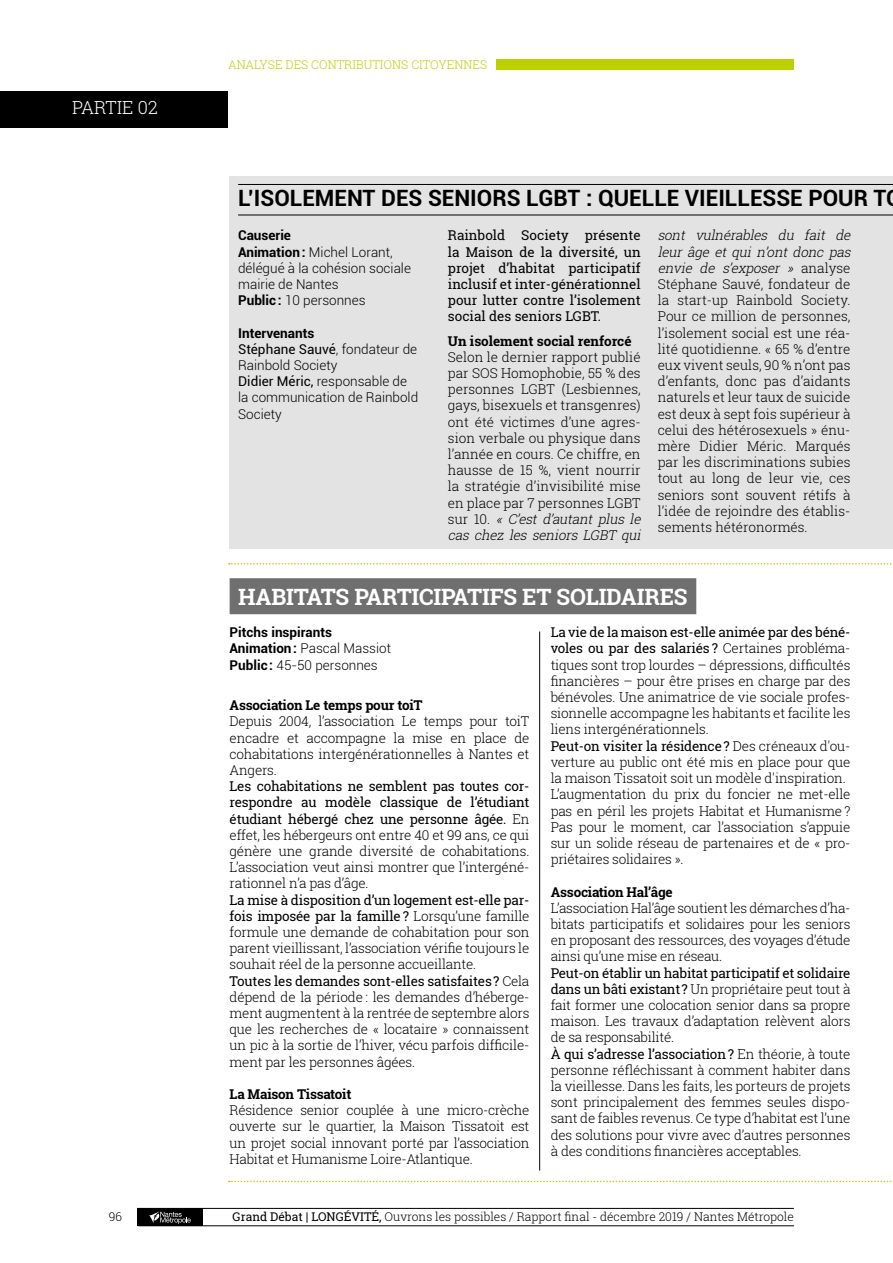
<style>
.page{position:relative;width:893px;height:1263px;background:#fff}
.page>*{position:absolute;margin:0;border:0;box-sizing:border-box;transform-origin:0 0}
.t1{font:700 22.5px "Roboto";color:#000}
.t2{font:700 22.5px "Roboto Slab";letter-spacing:-.01em;color:#fff}
.t3{font:300 18px "Roboto Slab";color:#fff}
.t4{font:300 13.5px/16.2px "Roboto Slab";letter-spacing:-.015em;color:#000}
.t5{font:300 13.5px/16.2px "Roboto";color:#000}
.t6{font:13.5px/16.2px "Roboto Slab";color:#000;text-align:justify}
.t7{font:700 13.5px "Roboto Slab";letter-spacing:-.015em;color:#000}
.t8{font:700 13.5px/16.2px "Roboto";color:#000}
.t9{font:300 12px "Roboto Slab";color:#000}
.t10{font:300 12px "Roboto Slab";color:#bccf00}
.s1{font-weight:700}
.s2{font-weight:400}
.s3{font-style:italic}
.s4{font-weight:300}
</style>
<div class="page">
<div style="left:447px;top:59px;width:347px;height:10px;background:#bccf00"></div>
<div style="left:0;top:91px;width:228px;height:36px;background:#000"></div>
<hr style="left:138px;top:1208px;width:656px;height:1px;background:#000">
<hr style="left:138px;top:1225px;width:656px;height:1px;background:#000">
<div style="left:138px;top:1208px;width:65px;height:18px;background:#000"></div>
<svg style="left:149px;top:1211px;width:42px;height:13px"></svg>
<div style="left:228px;top:56px;width:268px;height:14px;background:#fff"></div>
<div style="left:230px;top:176px;width:663px;height:373px;background:#e3e3e3"></div>
<hr style="left:238px;top:184px;width:655px;height:1px;background:#000">
<hr style="left:238px;top:215px;width:655px;height:1px;background:#000">
<svg style="left:229px;top:563px;width:663px;height:1px"></svg>
<svg style="left:229px;top:1181px;width:663px;height:1px"></svg>
<div style="left:230px;top:578px;width:466px;height:36px;background:#706f6f"></div>
<hr style="left:539px;top:631px;width:1px;height:539px;background:#000">
<h2 class="t3" style="left:72px;top:96px;width:87px">PARTIE 02</h2>
<p class="t10" style="left:228px;top:56px;width:260px">ANALYSE DES CONTRIBUTIONS CITOYENNES</p>
<h1 class="t1" style="left:238px;top:182px;width:650px">L’ISOLEMENT DES SENIORS LGBT : QUELLE VIEILLESSE POUR T</h1>
<p class="t5" style="left:238px;top:227px;width:174px"><span class="s1">Causerie<br>Animation:</span> Michel Lorant, délégué à la cohésion sociale mairie de Nantes<br><span class="s1">Public:</span> 10 personnes</p>
<p class="t5" style="left:238px;top:324px;width:182px"><span class="s1">Intervenants<br></span><span class="s2">Stéphane Sauvé</span>, fondateur de<br>Rainbold Society<br><span class="s2">Didier Méric,</span> responsable de la communication de Rainbold<br>Society</p>
<p class="t4" style="left:658px;top:227px;width:198px"><span class="s3">sont vulnérables du fait de leur âge et qui n’ont donc pas envie de s’exposer »</span> a n a l y s e<br>Stéphane Sauvé, fondateur de la start-up Rainbold Society.<br>Pour ce million de personnes, l’isolement social est une réa&shy;lité quotidienne. « 65 % d’entre eux vivent seuls, 90 % n’ont pas d’enfants, donc pas d’aidants naturels et leur taux de suicide est deux à sept fois supérieur à celui des hétérosexuels » énu&shy;mère Didier Méric. Marqués par les discriminations subies tout au long de leur vie, ces seniors sont souvent rétifs à l’idée de rejoindre des établis&shy;sements hétéronormés.</p>
<p class="t6" style="left:448px;top:227px;width:194px">Rainbold Society présente la Maison de la diversité, un projet d’habitat participatif inclusif et inter-générationnel pour lutter contre l’isolement social des seniors LGBT.</p>
<p class="t7" style="left:448px;top:331px;width:185px">Un isolement social renforcé</p>
<p class="t4" style="left:448px;top:348px;width:198px">Selon le dernier rapport publié par SOS Homophobie, 55 % des personnes LGBT (Lesbiennes, gays, bisexuels et transgenres) ont été victimes d’une agres&shy;sion verbale ou physique dans l’année en cours. Ce chiffre, en hausse de 15 %, vient nourrir la stratégie d’invisibilité mise en place par 7 personnes LGBT s u r 1 0 . <span class="s3">« C’est d’autant plus le cas chez les seniors LGBT qui</span></p>
<h1 class="t2" style="left:238px;top:581px;width:451px">HABITATS PARTICIPATIFS ET SOLIDAIRES</h1>
<p class="t8" style="left:230px;top:624px;width:163px">Pitchs inspirants<br>Animation: <span class="s4">Pascal Massiot<br></span>Public: <span class="s4">45-50 personnes</span></p>
<p class="t7" style="left:230px;top:696px;width:195px">Association Le temps pour toiT</p>
<p class="t4" style="left:230px;top:713px;width:301px;text-align:justify">Depuis 2004, l’association Le temps pour toiT encadre et accompagne la mise en place de cohabitations intergénérationnelles à Nantes et Angers.</p>
<p class="t4" style="left:230px;top:778px;width:301px;text-align:justify"><span class="s2">Les cohabitations ne semblent pas toutes cor&shy;respondre au modèle classique de l’étudiant étudiant hébergé chez une personne âgée.</span> En effet, les hébergeurs ont entre 40 et 99 ans, ce qui génère une grande diversité de cohabitations.<br>L’association veut ainsi montrer que l’intergéné&shy;rationnel n’a pas d’âge.</p>
<p class="t4" style="left:230px;top:891px;width:301px"><span class="s2">La mise à disposition d’un logement est-elle par&shy;fois imposée par la famille ?</span> Lorsqu’une famille formule une demande de cohabitation pour son parent vieillissant, l’association vérifie toujours le souhait réel de la personne accueillante.<br><span class="s2">Toutes les demandes sont-elles satisfaites?</span> Cela dépend de la période : les demandes d’héberge&shy;ment augmentent à la rentrée de septembre alors que les recherches de « locataire » connaissent un pic à la sortie de l’hiver, vécu parfois difficile&shy;ment par les personnes âgées.</p>
<p class="t7" style="left:230px;top:1085px;width:123px">La Maison Tissatoit</p>
<p class="t4" style="left:230px;top:1102px;width:301px;text-align:justify">Résidence senior couplée à une micro-crèche ouverte sur le quartier, la Maison Tissatoit est un projet social innovant porté par l’association Habitat et Humanisme Loire-Atlantique.</p>
<p class="t4" style="left:551px;top:624px;width:301px"><span class="s2">La vie de la maison est-elle animée par des béné&shy;voles ou par des salariés ?</span> Certaines probléma&shy;tiques sont trop lourdes – dépressions, difficultés financières – pour être prises en charge par des bénévoles. Une animatrice de vie sociale profes&shy;sionnelle accompagne les habitants et facilite les liens intergénérationnels.<br><span class="s2">Peut-on visiter la résidence?</span> Des créneaux d'ou&shy;verture au public ont été mis en place pour que la maison Tissatoit soit un modèle d'inspiration.<br>L’augmentation du prix du foncier ne met-elle pas en péril les projets Habitat et Humanisme ?<br>Pas pour le moment, car l’association s’appuie sur un solide réseau de partenaires et de « pro&shy;priétaires solidaires ».</p>
<p class="t7" style="left:551px;top:882px;width:124px">Association Hal’âge</p>
<p class="t4" style="left:551px;top:899px;width:301px;text-align:justify">L’association Hal’âge soutient les démarches d’ha&shy;bitats participatifs et solidaires pour les seniors en proposant des ressources, des voyages d’étude ainsi qu’une mise en réseau.</p>
<p class="t4" style="left:551px;top:964px;width:301px"><span class="s2">Peut-on établir un habitat participatif et solidaire dans un bâti existant?</span> Un propriétaire peut tout à fait former une colocation senior dans sa propre maison. Les travaux d’adaptation relèvent alors de sa responsabilité.<br><span class="s2">À qui s’adresse l’association?</span> En théorie, à toute personne réfléchissant à comment habiter dans la vieillesse. Dans les faits, les porteurs de projets sont principalement des femmes seules dispo&shy;sant de faibles revenus. Ce type d’habitat est l’une des solutions pour vivre avec d’autres personnes à des conditions financières acceptables.</p>
<p class="t9" style="left:109px;top:1208px;width:15px">96</p>
<p class="t9" style="left:233px;top:1208px;width:563px"><span class="s2">Grand Débat | LONGÉVITÉ,</span> Ouvrons les possibles / Rapport final - décembre 2019 / Nantes Métropole</p>
</div>
